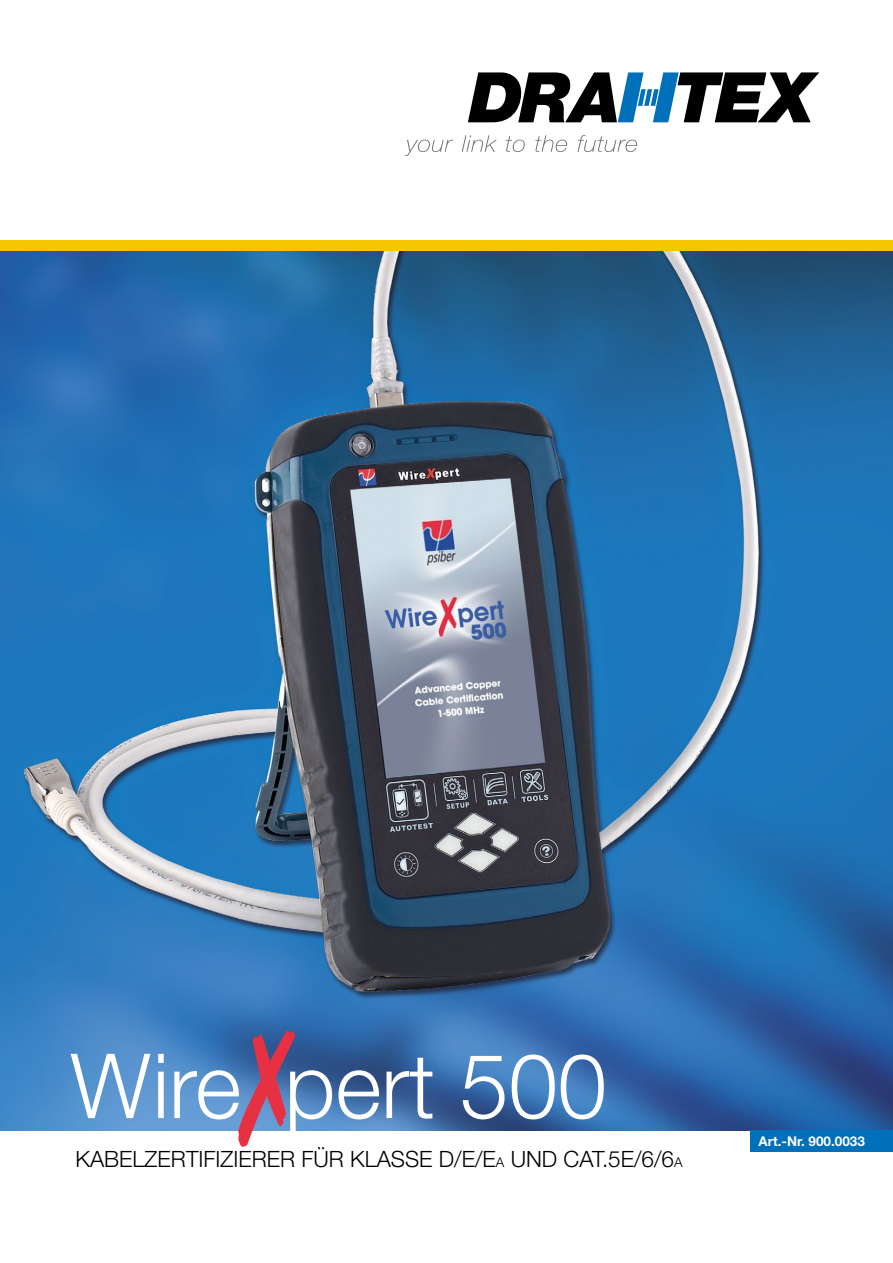
<style>
.page{position:relative;width:893px;height:1263px;background:#fff}
.page>*{position:absolute;margin:0;border:0;box-sizing:border-box;transform-origin:0 0}
.t1{font:300 90px "Helvetica Neue";color:#fff}
.t2{font:300 22.5px "Helvetica Neue";color:#000}
.t3{font:700 13.5px "Helvetica Neue";color:#fff}
.s1{font-size:13.5px}
</style>
<div class="page">
<img style="left:0;top:251px;width:893px;height:879px">
<svg style="left:238px;top:1030px;width:57px;height:117px;background:#946d93"></svg>
<svg style="left:405px;top:140px;width:48px;height:16px"></svg>
<svg style="left:462px;top:135px;width:35px;height:17px"></svg>
<svg style="left:506px;top:136px;width:19px;height:16px"></svg>
<svg style="left:535px;top:135px;width:32px;height:17px"></svg>
<svg style="left:578px;top:135px;width:59px;height:17px"></svg>
<svg style="left:468px;top:72px;width:351px;height:50px"></svg>
<div style="left:0;top:240px;width:893px;height:11px;background:#f5c500"></div>
<div style="left:750px;top:1130px;width:143px;height:21px;background:#0070ba"></div>
<h1 class="t1" style="left:71px;top:1031px;width:538px">Wire pert 500</h1>
<p class="t2" style="left:75px;top:1145px;width:609px">KABELZERTIFIZIERER FÜR KLASSE D/E/E<span class="s1">A</span> UND CAT.5E/6/6<span class="s1">A</span></p>
<p class="t3" style="left:759px;top:1133px;width:108px">Art.-Nr. 900.0033</p>
</div>
